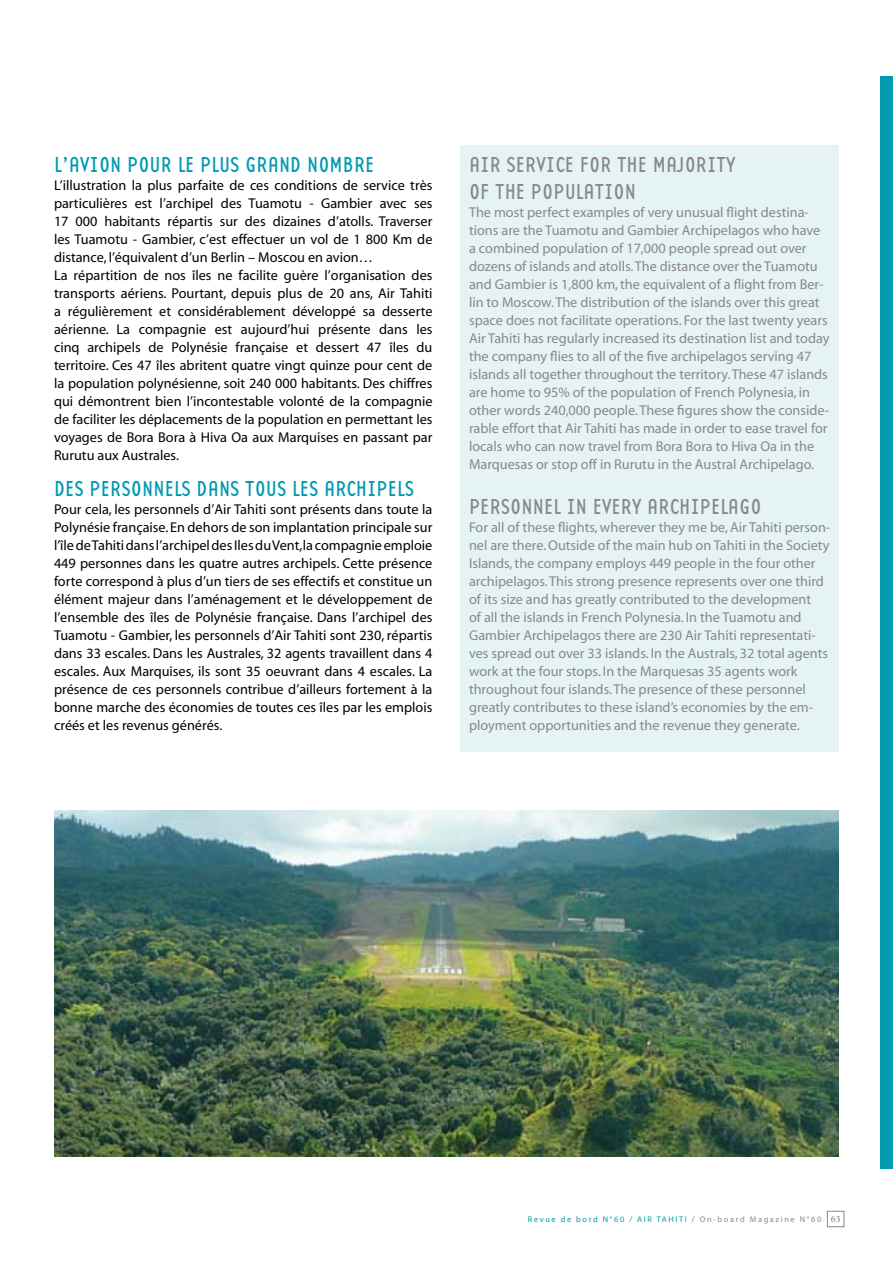
<style>
.page{position:relative;width:893px;height:1263px;background:#fff}
.page>*{position:absolute;margin:0;border:0;box-sizing:border-box;transform-origin:0 0}
.t1{font:22.5px/27px "Base Twelve Sans";color:#87888a}
.t2{font:22.5px "Base Twelve Sans";color:#009ab1}
.t3{font:14.25px/18px "Myriad";color:#000}
.t4{font:14.25px/18px "Myriad";color:#87888a}
.t5{font:8.25px "Myriad";letter-spacing:.2em;color:#009ab1}
.s1{color:#87888a}
.s2{font-family:"Goudy";font-weight:700;font-size:9px;color:#87888a}
</style>
<div class="page">
<img style="left:54px;top:811px;width:785px;height:346px">
<div style="left:880px;top:77px;width:13px;height:1092px;background:#009ab1"></div>
<div style="left:460px;top:145px;width:379px;height:607px;background:#e5f3f5"></div>
<div style="left:827px;top:1211px;width:17px;height:16px;border:1px solid #87888a"></div>
<h1 class="t2" style="left:54px;top:150px;width:85px">L’AVION POUR</h1>
<h1 class="t2" style="left:178px;top:150px;width:33px">LE PLUS</h1>
<h1 class="t2" style="left:245px;top:150px;width:119px">GRAND NOMBRE</h1>
<p class="t3" style="left:54px;top:177px;width:380px">L’illustration la plus parfaite de ces conditions de service très particulières est l’archipel des Tuamotu - Gambier avec ses 17 000 habitants répartis sur des dizaines d’atolls. Traverser les Tuamotu - Gambier, c’est effectuer un vol de 1 800 Km de distance, l’équivalent d’un Berlin – Moscou en avion…<br>La répartition de nos îles ne facilite guère l’organisation des transports aériens. Pourtant, depuis plus de 20 ans, Air Tahiti a régulièrement et considérablement développé sa desserte aérienne. La compagnie est aujourd’hui présente dans les cinq archipels de Polynésie française et dessert 47 îles du territoire. Ces 47 îles abritent quatre vingt quinze pour cent de la population polynésienne, soit 240 000 habitants. Des chiffres qui démontrent bien l’incontestable volonté de la compagnie de faciliter les déplacements de la population en permettant les voyages de Bora Bora à H iva Oa aux Marquises en passant par Rurutu aux Australes.</p>
<h1 class="t2" style="left:54px;top:474px;width:47px">DES PERSONNELS</h1>
<h1 class="t2" style="left:197px;top:474px;width:60px">DANS TOUS</h1>
<h1 class="t2" style="left:292px;top:474px;width:75px">LES ARCHIPELS</h1>
<p class="t3" style="left:54px;top:501px;width:380px;text-align:justify">Pour cela, les personnels d’Air Tahiti sont présents dans toute la Polynésie française. En dehors de son implantation principale sur l’île de Tahiti dans l’archipel des I les du Vent, la compagnie emploie 449 personnes dans les quatre autres archipels. Cette présence forte correspond à plus d’un tiers de ses effectifs et constitue un élément majeur dans l’aménagement et le développement de l’ensemble des îles de Polynésie française. Dans l’archipel des Tuamotu - Gambier, les personnels d’Air Tahiti sont 230, répartis dans 33 escales. Dans les Australes, 32 agents travaillent dans 4 escales. Aux Marquises, ils sont 35 oeuvrant dans 4 escales. La présence de ces personnels contribue d’ailleurs fortement à la bonne marche des économies de toutes ces îles par les emplois créés et les revenus générés.</p>
<h1 class="t1" style="left:469px;top:150px;width:227px">AIR SERVICEFOR THE MAJORITY<br>OFTHE POPULATION</h1>
<p class="t4" style="left:469px;top:203px;width:362px">The most perfect examples of very unusual flight destina&shy;tions are the Tuamotu and Gambier Archipelagos who have a combined population of 17,000 people spread out over dozens of islands and atolls. The distance over the Tuamotu and Gambier is 1,800 km, the equivalent of a flight from Ber&shy;lin to Moscow. The distribution of the islands over this great space does not facilitate operations. For the last twenty years Air Tahiti has regularly increased its destination list and today the company flies to all of the five archipelagos serving 47 islands all together throughout the territory. These 47 islands are home to 95% of the population of French Polynesia, in other words 240,000 people. These figures show the conside&shy;rable effort that Air Tahiti has made in order to ease travel for locals who can now travel from Bora Bora to H iva Oa in the Marquesas or stop off in Rurutu in the Austral Archipelago.</p>
<h1 class="t1" style="left:469px;top:492px;width:23px">PERSONNEL</h1>
<h1 class="t1" style="left:567px;top:492px;width:123px">IN EVERY ARCHIPELA</h1>
<h1 class="t1" style="left:739px;top:492px;width:21px">GO</h1>
<p class="t4" style="left:469px;top:518px;width:363px">For all of these flights, wherever they me be, Air Tahiti person&shy;nel are there. Outside of the main hub on Tahiti in the Society Islands, the company employs 449 people in the four other archipelagos. This strong presence represents over one third of its size and has greatly contributed to the development<br>of all the islands in French Polynesia. In the Tuamotu and Gambier Archipelagos there are 230 Air Tahiti representati&shy;ves spread out over 33 islands. In the Australs, 32 total agents work at the four stops. In the Marquesas 35 agents work throughout four islands. The presence of these personnel greatly contributes to these island’s economies by the em&shy;ployment opportunities and the revenue they generate.</p>
<p class="t5" style="left:528px;top:1215px;width:314px">Revue de bord N°60 / AI R TAHI TI / <span class="s1">O n-board Magazine N°60</span> <span class="s2">63</span></p>
</div>
